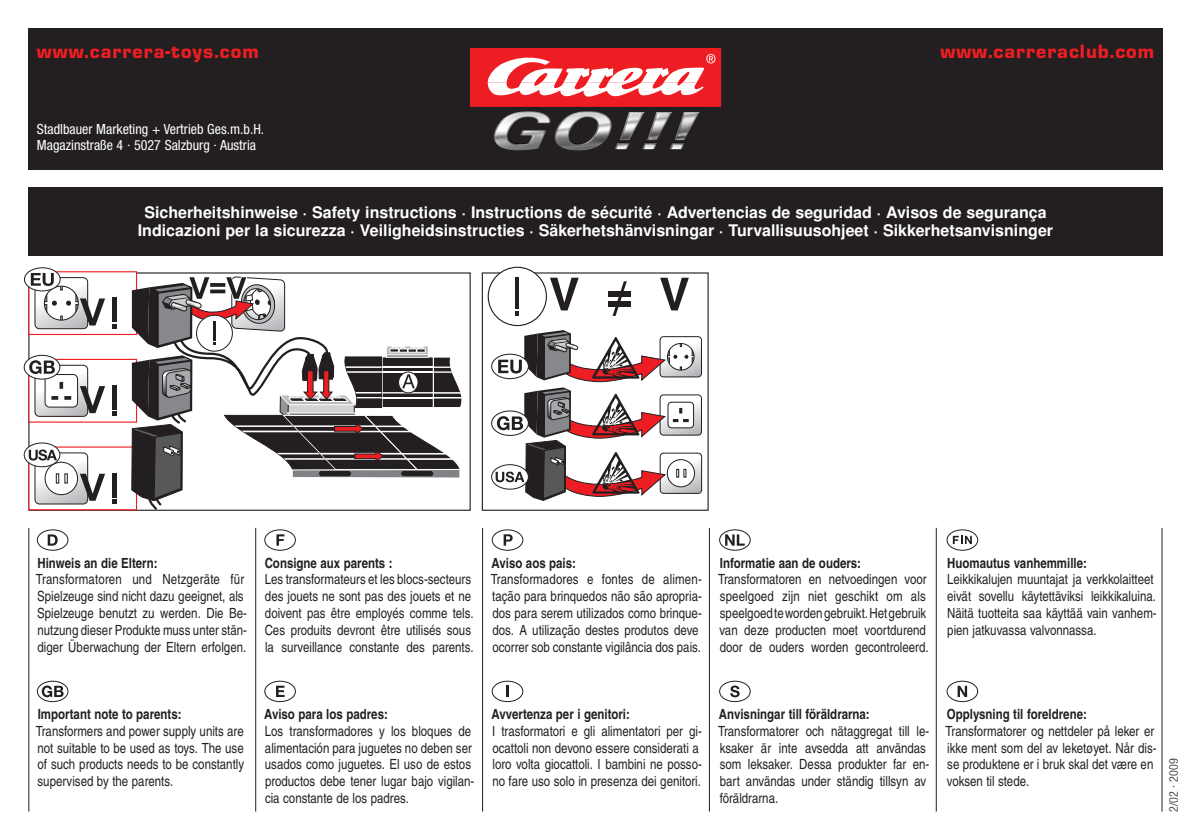
<style>
.page{position:relative;width:1191px;height:840px;background:#fff}
.page>*{position:absolute;margin:0;border:0;box-sizing:border-box;transform-origin:0 0}
.t1{font:900 20px "Eurostile T";letter-spacing:.05em;color:#ee1d23}
.t2{font:700 16px/18px "Nimbus San LOT";color:#fff;text-align:center}
.t3{font:14px/16.8px "Nimbus San LOT Reg Con";color:#231f20}
.t4{font:14px "Nimbus San LOT Bol Con";color:#231f20}
.t5{font:condensed 14px/16.8px "Helvetica Neue";color:#fff}
.t6{font:300 condensed 12px "Helvetica Neue";color:#231f20}
</style>
<div class="page">
<div style="left:28px;top:187px;width:1134px;height:68px;background:#231f20"></div>
<hr style="left:28px;top:527px;width:1px;height:284px;background:#231f20">
<hr style="left:1161px;top:527px;width:1px;height:284px;background:#231f20">
<hr style="left:255px;top:527px;width:1px;height:284px;background:#231f20">
<hr style="left:482px;top:527px;width:1px;height:284px;background:#231f20">
<hr style="left:709px;top:527px;width:1px;height:284px;background:#231f20">
<hr style="left:935px;top:527px;width:1px;height:284px;background:#231f20">
<svg style="left:660px;top:277px;width:29px;height:33px"></svg>
<svg style="left:550px;top:277px;width:28px;height:33px"></svg>
<svg style="left:612px;top:281px;width:15px;height:35px"></svg>
<div style="left:608px;top:291px;width:23px;height:5px;background:#231f20"></div>
<div style="left:608px;top:301px;width:23px;height:5px;background:#231f20"></div>
<div style="left:660px;top:394px;width:42px;height:41px;border:1px solid #231f20;border-radius:4px"></div>
<div style="left:491px;top:410px;width:38px;height:25px;border:1px solid #231f20;border-radius:50%"></div>
<div style="left:660px;top:336px;width:42px;height:41px;border:1px solid #231f20;border-radius:4px"></div>
<div style="left:491px;top:353px;width:38px;height:26px;border:1px solid #231f20;border-radius:50%"></div>
<div style="left:660px;top:452px;width:42px;height:41px;border:1px solid #231f20;border-radius:4px"></div>
<div style="left:491px;top:464px;width:38px;height:25px;border:1px solid #231f20;border-radius:50%"></div>
<svg style="left:495px;top:330px;width:206px;height:170px"></svg>
<div style="left:488px;top:266px;width:59px;height:60px;border:1px solid #231f20;border-radius:50%"></div>
<hr style="left:515px;top:277px;width:4px;height:31px;background:#231f20">
<svg style="left:515px;top:311px;width:4px;height:4px"></svg>
<hr style="left:113px;top:297px;width:4px;height:25px;background:#231f20">
<svg style="left:113px;top:324px;width:4px;height:4px"></svg>
<div style="left:28px;top:271px;width:109px;height:64px;border:1px solid #ee1d23"></div>
<hr style="left:113px;top:385px;width:4px;height:24px;background:#231f20">
<svg style="left:113px;top:411px;width:4px;height:5px"></svg>
<div style="left:28px;top:358px;width:109px;height:64px;border:1px solid #ee1d23"></div>
<hr style="left:113px;top:472px;width:4px;height:25px;background:#231f20">
<svg style="left:113px;top:499px;width:4px;height:4px"></svg>
<div style="left:28px;top:446px;width:109px;height:64px;border:1px solid #ee1d23"></div>
<svg style="left:131px;top:276px;width:337px;height:234px"></svg>
<svg style="left:24px;top:267px;width:36px;height:24px"></svg>
<div style="left:24px;top:267px;width:37px;height:24px;border:1px solid #231f20;border-radius:50%"></div>
<svg style="left:31px;top:273px;width:74px;height:55px"></svg>
<svg style="left:24px;top:442px;width:36px;height:24px"></svg>
<div style="left:24px;top:442px;width:36px;height:25px;border:1px solid #231f20;border-radius:50%"></div>
<svg style="left:29px;top:449px;width:76px;height:54px"></svg>
<svg style="left:24px;top:355px;width:36px;height:24px"></svg>
<div style="left:24px;top:355px;width:36px;height:24px;border:1px solid #231f20;border-radius:50%"></div>
<svg style="left:29px;top:360px;width:76px;height:56px"></svg>
<div style="left:28px;top:28px;width:1134px;height:142px;background:#231f20"></div>
<img style="left:494px;top:111px;width:206px;height:39px">
<div style="left:470px;top:48px;width:250px;height:58px;background:#ee1d23"></div>
<svg style="left:487px;top:54px;width:228px;height:43px"></svg>
<svg style="left:37px;top:529px;width:31px;height:21px"></svg>
<div style="left:37px;top:529px;width:31px;height:21px;border:1px solid #231f20;border-radius:50%"></div>
<svg style="left:48px;top:534px;width:10px;height:11px"></svg>
<svg style="left:37px;top:680px;width:31px;height:21px"></svg>
<div style="left:37px;top:680px;width:31px;height:21px;border:1px solid #231f20;border-radius:50%"></div>
<svg style="left:42px;top:685px;width:22px;height:12px"></svg>
<div style="left:264px;top:529px;width:32px;height:21px;border:1px solid #231f20;border-radius:50%"></div>
<svg style="left:276px;top:534px;width:8px;height:11px"></svg>
<div style="left:264px;top:680px;width:32px;height:21px;border:1px solid #231f20;border-radius:50%"></div>
<svg style="left:276px;top:685px;width:9px;height:11px"></svg>
<div style="left:492px;top:529px;width:31px;height:21px;border:1px solid #231f20;border-radius:50%"></div>
<svg style="left:503px;top:534px;width:9px;height:11px"></svg>
<div style="left:492px;top:680px;width:31px;height:21px;border:1px solid #231f20;border-radius:50%"></div>
<svg style="left:506px;top:685px;width:3px;height:11px"></svg>
<svg style="left:719px;top:529px;width:31px;height:21px"></svg>
<div style="left:719px;top:529px;width:31px;height:21px;border:1px solid #231f20;border-radius:50%"></div>
<svg style="left:725px;top:534px;width:19px;height:11px"></svg>
<svg style="left:719px;top:680px;width:31px;height:21px"></svg>
<div style="left:719px;top:680px;width:31px;height:21px;border:1px solid #231f20;border-radius:50%"></div>
<svg style="left:730px;top:685px;width:9px;height:12px"></svg>
<svg style="left:947px;top:529px;width:30px;height:21px"></svg>
<div style="left:946px;top:529px;width:32px;height:21px;border:1px solid #231f20;border-radius:50%"></div>
<svg style="left:952px;top:535px;width:20px;height:8px"></svg>
<svg style="left:947px;top:680px;width:30px;height:21px"></svg>
<div style="left:946px;top:680px;width:32px;height:21px;border:1px solid #231f20;border-radius:50%"></div>
<svg style="left:957px;top:685px;width:10px;height:11px"></svg>
<h1 class="t1" style="left:37px;top:40px;width:223px">www.carrera-toys.com</h1>
<h1 class="t1" style="left:940px;top:40px;width:215px">www.carreraclub.com</h1>
<p class="t5" style="left:37px;top:120px;width:229px">Stadlbauer Marketing + Vertrieb Ges.m.b.H.<br>Magazinstraße 4 · 5027 Salzburg · Austria</p>
<p class="t2" style="left:138px;top:204px;width:916px">Sicherheitshinweise · Safety instructions · Instructions de sécurité · Advertencias de seguridad · Avisos de segurança<br>Indicazioni per la sicurezza · Veiligheidsinstructies · Säkerhetshänvisningar · Turvallisuusohjeet · Sikkerhetsanvisninger</p>
<p class="t4" style="left:37px;top:553px;width:122px">Hinweis an die Eltern:</p>
<p class="t3" style="left:36px;top:571px;width:213px">Transformatoren und Netzgeräte für Spielzeuge sind nicht dazu geeignet, als Spielzeuge benutzt zu werden. Die Be&shy;nutzung dieser Produkte muss unter stän&shy;diger Überwachung der Eltern erfolgen.</p>
<p class="t4" style="left:265px;top:553px;width:129px">Consigne aux parents :</p>
<p class="t3" style="left:265px;top:571px;width:210px">Les transformateurs et les blocs-secteurs des jouets ne sont pas des jouets et ne doivent pas être employés comme tels.<br>Ces produits devront être utilisés sous la surveillance constante des parents.</p>
<p class="t4" style="left:491px;top:553px;width:86px">Aviso aos pais:</p>
<p class="t3" style="left:491px;top:571px;width:213px">Transformadores e fontes de alimen&shy;tação para brinquedos não são apropria&shy;dos para serem utilizados como brinque&shy;dos. A utilização destes produtos deve ocorrer sob constante vigilância dos pais.</p>
<p class="t4" style="left:720px;top:553px;width:143px">Informatie aan de ouders:</p>
<p class="t3" style="left:718px;top:571px;width:212px">Transformatoren en netvoedingen voor speelgoed zijn niet geschikt om als speelgoed te worden gebruikt. Het gebruik van deze producten moet voortdurend door de ouders worden gecontroleerd.</p>
<p class="t4" style="left:947px;top:553px;width:141px">Huomautus vanhemmille:</p>
<p class="t3" style="left:947px;top:571px;width:211px">Leikkikalujen muuntajat ja verkkolaitteet eivät sovellu käytettäviksi leikkikaluina.<br>Näitä tuotteita saa käyttää vain vanhem&shy;pien jatkuvassa valvonnassa.</p>
<p class="t4" style="left:38px;top:704px;width:145px">Important note to parents:</p>
<p class="t3" style="left:36px;top:722px;width:210px;text-align:justify">Transformers and power supply units are not suitable to be used as toys. The use of such products needs to be constantly supervised by the parents.</p>
<p class="t4" style="left:264px;top:704px;width:125px">Aviso para los padres:</p>
<p class="t3" style="left:265px;top:722px;width:211px">Los transformadores y los bloques de alimentación para juguetes no deben ser usados como juguetes. El uso de estos productos debe tener lugar bajo vigilan&shy;cia constante de los padres.</p>
<p class="t4" style="left:491px;top:704px;width:140px">Avvertenza per i genitori:</p>
<p class="t3" style="left:492px;top:722px;width:211px">I trasformatori e gli alimentatori per gi&shy;ocattoli non devono essere considerati a loro volta giocattoli. I bambini ne posso&shy;no fare uso solo in presenza dei genitori.</p>
<p class="t4" style="left:719px;top:704px;width:152px">Anvisningar till föräldrarna:</p>
<p class="t3" style="left:718px;top:722px;width:213px">Transformatorer och nätaggregat till le&shy;ksaker är inte avsedda att användas som leksaker. Dessa produkter far en&shy;bart användas under ständig tillsyn av föräldrarna.</p>
<p class="t4" style="left:947px;top:704px;width:141px">Opplysning til foreldrene:</p>
<p class="t3" style="left:945px;top:722px;width:213px">Transformatorer og nettdeler på leker er ikke ment som del av leketøyet. Når dis&shy;se produktene er i bruk skal det være en voksen til stede.</p>
<p class="t6" style="left:1166px;top:811px;width:54px;rotate:-90deg">2/02 · 2009</p>
</div>
